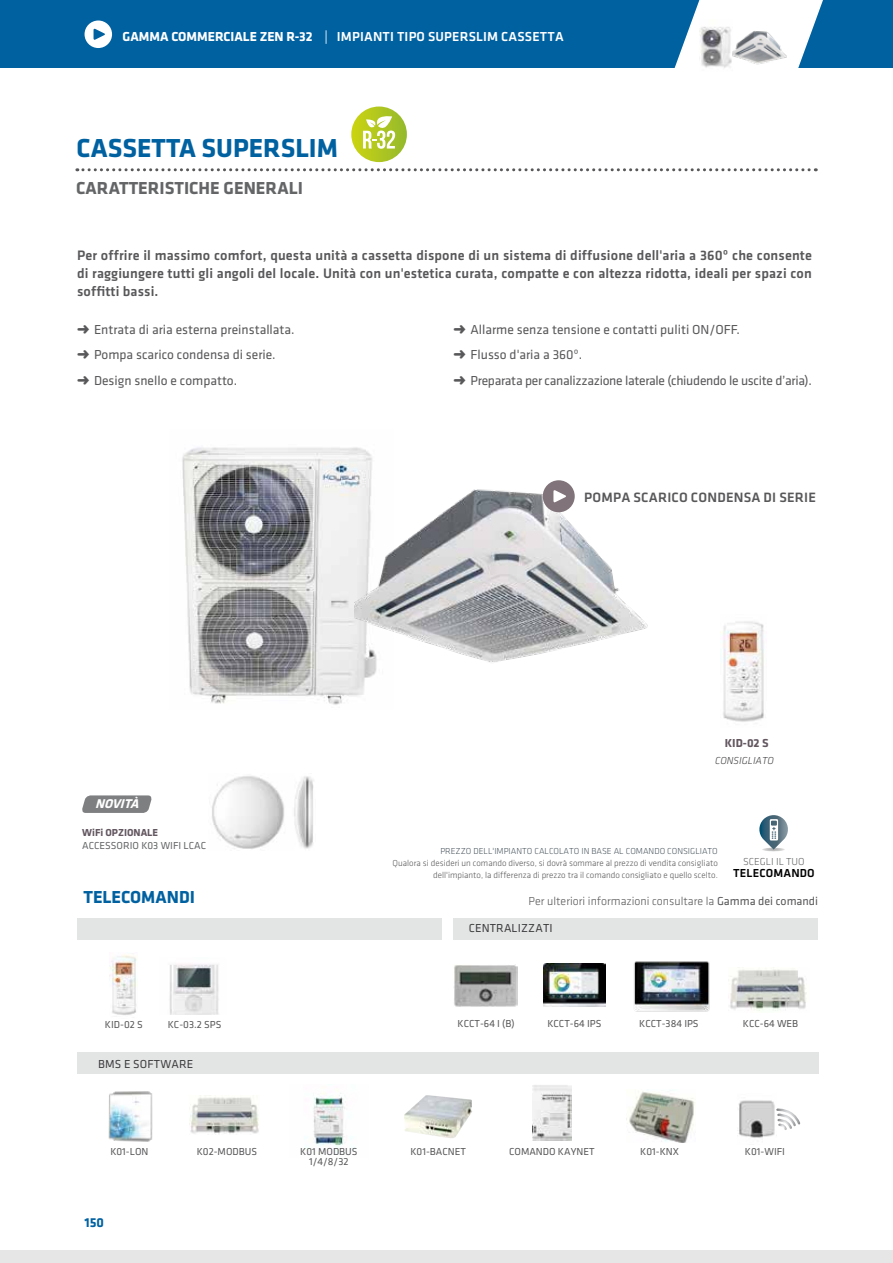
<style>
.page{position:relative;width:893px;height:1263px;background:#fff}
.page>*{position:absolute;margin:0;border:0;box-sizing:border-box;transform-origin:0 0}
.t1{font:700 27px "Klavika";color:#0061a1}
.t2{font:700 18px "Klavika";color:#646567}
.t3{font:700 18px "Klavika";color:#0061a1}
.t4{font:500 14.25px/18px "Klavika";letter-spacing:.01em;color:#58585a;text-align:justify}
.t5{font:500 14.1px "Klavika";letter-spacing:.015em;color:#58585a}
.t6{font:13.5px/25.2px "Klavika";letter-spacing:-.02em;color:#58585a}
.t7{font:13.5px/25.2px "Klavika";color:#58585a}
.t8{font:500 13.5px "Klavika";letter-spacing:.015em;color:#fff}
.t9{font:700 13.5px "Klavika";color:#0061a1}
.t10{font:italic 700 13.2px "Klavika";color:#fff}
.t11{font:300 12px "Klavika";color:#58585a}
.t12{font:12px "Klavika";letter-spacing:.015em;color:#3e3d40}
.t13{font:500 12px "Klavika";letter-spacing:.015em;color:#000}
.t14{font:700 12px "Klavika";color:#635760}
.t15{font:10.5px/9.9px "Klavika";color:#58585a;text-align:center}
.t16{font:10.5px "Klavika";color:#646567}
.t17{font:10.5px "Klavika Bold Bold OSF";color:#635760}
.t18{font:300 10.5px "Klavika";color:#646567}
.t19{font:italic 300 10.5px "Klavika";color:#3e3d40}
.t20{font:300 9px/12px "Klavika";color:#58585a;text-align:right}
.s1{font-weight:700}
.s2{font-weight:400}
.s3{color:#4b575f}
</style>
<div class="page">
<div style="left:0;top:0;width:893px;height:68px;background:#0061a1"></div>
<div style="left:85px;top:21px;width:27px;height:27px;background:#fff;border-radius:50%"></div>
<svg style="left:94px;top:28px;width:11px;height:12px"></svg>
<svg style="left:674px;top:0;width:149px;height:68px"></svg>
<div style="left:0;top:1250px;width:893px;height:13px;background:#e6e6e7"></div>
<img style="left:700px;top:19px;width:32px;height:49px">
<img style="left:732px;top:29px;width:58px;height:39px">
<img style="left:182px;top:447px;width:193px;height:258px">
<img style="left:355px;top:480px;width:293px;height:193px">
<img style="left:189px;top:1097px;width:70px;height:37px">
<img style="left:108px;top:1091px;width:45px;height:51px">
<img style="left:305px;top:1089px;width:47px;height:57px">
<img style="left:404px;top:1095px;width:68px;height:43px">
<img style="left:626px;top:1091px;width:69px;height:52px">
<img style="left:533px;top:1085px;width:38px;height:56px">
<img style="left:454px;top:964px;width:63px;height:43px">
<img style="left:730px;top:967px;width:77px;height:44px">
<img style="left:110px;top:954px;width:28px;height:61px">
<img style="left:543px;top:964px;width:63px;height:42px">
<img style="left:634px;top:961px;width:76px;height:51px">
<svg style="left:354px;top:109px;width:50px;height:50px"></svg>
<div style="left:351px;top:107px;width:56px;height:55px;border:5px solid #fff;border-radius:50%"></div>
<svg style="left:363px;top:115px;width:32px;height:34px"></svg>
<img style="left:169px;top:964px;width:50px;height:50px">
<svg style="left:77px;top:168px;width:739px;height:3px"></svg>
<img style="left:738px;top:1100px;width:37px;height:38px">
<svg style="left:776px;top:1108px;width:25px;height:22px"></svg>
<div style="left:77px;top:918px;width:365px;height:21px;background:#e3e4e4"></div>
<div style="left:453px;top:918px;width:365px;height:21px;background:#e3e4e4"></div>
<div style="left:77px;top:1052px;width:741px;height:22px;background:#e3e4e4"></div>
<hr style="left:762px;top:848px;width:24px;height:3px;background:#5f6062;border-radius:50%">
<svg style="left:759px;top:815px;width:29px;height:25px"></svg>
<img style="left:212px;top:776px;width:102px;height:73px">
<svg style="left:82px;top:795px;width:70px;height:18px"></svg>
<img style="left:720px;top:621px;width:44px;height:101px">
<div style="left:544px;top:481px;width:30px;height:30px;background:#807379;border-radius:50%"></div>
<div style="left:543px;top:480px;width:32px;height:32px;border:2px solid #807379;border-radius:50%"></div>
<svg style="left:553px;top:490px;width:13px;height:13px"></svg>
<p class="t8" style="left:122px;top:30px;width:443px"><span class="s1">GAMMA COMMERCIALE ZEN R-32</span> <span class="s2">|</span> IMPIANTI TIPO SUPERSLIM CASSETTA</p>
<p class="t1" style="left:77px;top:128px;width:263px">CASSETTA SUPERSLIM</p>
<p class="t2" style="left:76px;top:175px;width:228px">CARATTERISTICHE GENERALI</p>
<p class="t4" style="left:77px;top:247px;width:736px">Per offrire il massimo comfort, questa unità a cassetta dispone di un sistema di diffusione dell'aria a 360º che consente di raggiungere tutti gli angoli del locale. Unità con un'estetica curata, compatte e con altezza ridotta, ideali per spazi con soffitti bassi.</p>
<p class="t7" style="left:77px;top:316px;width:219px">➜ Entrata di aria esterna preinstallata. ➜ Pompa scarico condensa di serie.<br>➜ Design snello e compatto.</p>
<p class="t6" style="left:453px;top:316px;width:360px">➜ Allarme senza tensione e contatti puliti ON/OFF.<br>➜ Flusso d'aria a 360º.<br>➜ Preparata per canalizzazione laterale (chiudendo le uscite d’aria).</p>
<p class="t5" style="left:584px;top:490px;width:233px">POMPA SCARICO CONDENSA DI SERIE</p>
<p class="t10" style="left:95px;top:794px;width:49px">NOVITÀ</p>
<p class="t17" style="left:82px;top:827px;width:77px">WiFi OPZIONALE</p>
<p class="t16" style="left:82px;top:840px;width:125px">ACCESSORIO K03 WIFI LCAC</p>
<p class="t3" style="left:83px;top:884px;width:113px">TELECOMANDI</p>
<p class="t14" style="left:725px;top:734px;width:45px">KID-02 S</p>
<p class="t19" style="left:715px;top:755px;width:60px">CONSIGLIATO</p>
<p class="t20" style="left:393px;top:845px;width:327px"><span class="s3">PREZZO DELL'IMPIANTO CALCOLATO IN BASE AL COMANDO CONSIGLIATO<br></span>Qualora si desideri un comando diverso, si dovrà sommare al prezzo di vendita consigliato dell'impianto, la differenza di prezzo tra il comando consigliato e quello scelto.</p>
<p class="t18" style="left:743px;top:856px;width:63px">SCEGLI IL TUO</p>
<p class="t13" style="left:733px;top:867px;width:83px">TELECOMANDO</p>
<p class="t11" style="left:528px;top:895px;width:291px">Per ulteriori informazioni consultare la <span class="s2">Gamma dei comandi</span></p>
<p class="t12" style="left:469px;top:922px;width:85px">CENTRALIZZATI</p>
<p class="t15" style="left:105px;top:1020px;width:39px">KID-02 S</p>
<p class="t15" style="left:168px;top:1020px;width:55px">KC-03.2 SPS</p>
<p class="t15" style="left:458px;top:1019px;width:59px">KCCT-64 I (B)</p>
<p class="t15" style="left:743px;top:1019px;width:57px">KCC-64 WEB</p>
<p class="t15" style="left:547px;top:1019px;width:55px">KCCT-64 IPS</p>
<p class="t15" style="left:639px;top:1019px;width:61px">KCCT-384 IPS</p>
<p class="t12" style="left:98px;top:1058px;width:97px">BMS E SOFTWARE</p>
<p class="t15" style="left:110px;top:1147px;width:40px">K01-LON</p>
<p class="t15" style="left:197px;top:1147px;width:62px">K02-MODBUS</p>
<p class="t15" style="left:300px;top:1147px;width:59px">K01 MODBUS<br>1/4/8/32</p>
<p class="t15" style="left:410px;top:1147px;width:57px">K01-BACNET</p>
<p class="t15" style="left:509px;top:1147px;width:87px">COMANDO KAYNET</p>
<p class="t15" style="left:640px;top:1147px;width:40px">K01-KNX</p>
<p class="t15" style="left:745px;top:1147px;width:42px">K01-WIFI</p>
<p class="t9" style="left:85px;top:1213px;width:21px">150</p>
</div>
